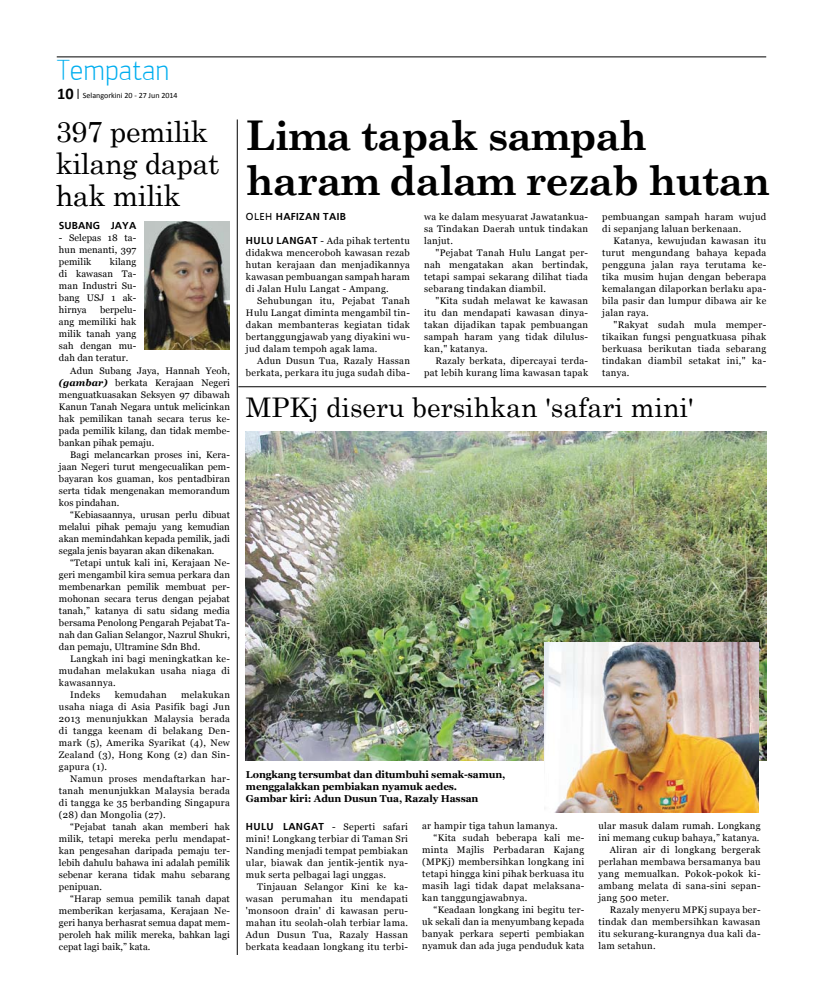
<style>
.page{position:relative;width:823px;height:1007px;background:#fff}
.page>*{position:absolute;margin:0;border:0;box-sizing:border-box;transform-origin:0 0}
.t1{font:700 41px/45px "Century Schoolbook";letter-spacing:-.03em;color:#000}
.t2{font:29px/32px "Century Schoolbook";letter-spacing:-.02em;color:#000}
.t3{font:28px "Engel Lightltd";color:#00aeef}
.t4{font:27px "Century Schoolbook";color:#000}
.t5{font:700 10px/12px "Georgia";letter-spacing:-.01em;color:#000}
.t6{font:700 10px "Frutiger Linotype";letter-spacing:.03em;color:#000}
.t7{font:700 10px "Frutiger Linotype";letter-spacing:.01em;color:#000}
.t8{font:9.5px/12px "Georgia";letter-spacing:.03em;color:#000;text-align:justify}
.t9{font:9.5px "Georgia";letter-spacing:.01em;color:#000}
.t10{font:9.5px "Georgia";color:#000}
.t11{font:8px "Calibri";color:#000}
.s1{font-weight:700;font-size:16.3px}
.s2{font-weight:700;font-style:italic}
.s3{font-weight:400}
.s4{font-family:"Frutiger Linotype";font-weight:700;font-size:10px}
</style>
<div class="page">
<hr style="left:57px;top:57px;width:708px;height:1px;background:#000">
<hr style="left:238px;top:386px;width:527px;height:1px;background:#000">
<img style="left:246px;top:431px;width:519px;height:329px">
<img style="left:544px;top:642px;width:213px;height:170px">
<img style="left:144px;top:222px;width:86px;height:127px">
<hr style="left:237px;top:119px;width:1px;height:835px;background:#000">
<h3 class="t3" style="left:57px;top:59px;width:114px">Tempatan</h3>
<p class="t11" style="left:57px;top:91px;width:122px"><span class="s1">10</span> Selangorkini 20 - 27 Jun 2014</p>
<h2 class="t2" style="left:56px;top:112px;width:165px">397 pemilik kilang dapat hak milik</h2>
<p class="t7" style="left:59px;top:220px;width:79px">SUBANG JAYA</p>
<p class="t8" style="left:59px;top:232px;width:79px">- Selepas 18 ta&shy;hun menanti, 397 pemilik</p>
<p class="t8" style="left:59px;top:256px;width:79px;text-indent:51px">kilang di kawasan Ta&shy;man Industri Su&shy;bang USJ 1 ak&shy;hirnya</p>
<p class="t9" style="left:100px;top:305px;width:38px">berpelu-</p>
<p class="t9" style="left:59px;top:317px;width:79px">ang memiliki hak</p>
<p class="t9" style="left:59px;top:329px;width:79px">milik tanah yang</p>
<p class="t9" style="left:59px;top:341px;width:79px">sah dengan mu-</p>
<p class="t9" style="left:59px;top:353px;width:71px">dah dan teratur.</p>
<p class="t9" style="left:70px;top:365px;width:161px">Adun Subang Jaya, Hannah Yeoh,</p>
<p class="t9" style="left:59px;top:377px;width:172px"><span class="s2">(gambar)</span> berkata Kerajaan Negeri</p>
<p class="t9" style="left:59px;top:389px;width:172px">menguatkuasakan Seksyen 97 dibawah</p>
<p class="t9" style="left:59px;top:401px;width:172px">Kanun Tanah Negara untuk melicinkan</p>
<p class="t9" style="left:59px;top:413px;width:172px">hak pemilikan tanah secara terus ke-</p>
<p class="t9" style="left:59px;top:425px;width:172px">pada pemilik kilang, dan tidak membe-</p>
<p class="t9" style="left:59px;top:437px;width:97px">bankan pihak pemaju.</p>
<p class="t9" style="left:70px;top:449px;width:161px">Bagi melancarkan proses ini, Kera-</p>
<p class="t9" style="left:59px;top:461px;width:172px">jaan Negeri turut mengecualikan pem-</p>
<p class="t9" style="left:59px;top:473px;width:172px">bayaran kos guaman, kos pentadbiran</p>
<p class="t9" style="left:59px;top:485px;width:172px">serta tidak mengenakan memorandum</p>
<p class="t9" style="left:59px;top:497px;width:62px">kos pindahan.</p>
<p class="t10" style="left:70px;top:509px;width:161px">“Kebiasaannya, urusan perlu dibuat</p>
<p class="t10" style="left:59px;top:521px;width:172px">melalui pihak pemaju yang kemudian</p>
<p class="t10" style="left:59px;top:533px;width:172px">akan memindahkan kepada pemilik, jadi</p>
<p class="t10" style="left:59px;top:545px;width:157px">segala jenis bayaran akan dikenakan.</p>
<p class="t9" style="left:70px;top:557px;width:161px">“Tetapi untuk kali ini, Kerajaan Ne-</p>
<p class="t9" style="left:59px;top:569px;width:172px">geri mengambil kira semua perkara dan</p>
<p class="t9" style="left:59px;top:581px;width:172px">membenarkan pemilik membuat per-</p>
<p class="t9" style="left:59px;top:593px;width:172px">mohonan secara terus dengan pejabat</p>
<p class="t9" style="left:59px;top:605px;width:172px">tanah,” katanya di satu sidang media</p>
<p class="t9" style="left:59px;top:617px;width:172px">bersama Penolong Pengarah Pejabat Ta-</p>
<p class="t9" style="left:59px;top:629px;width:172px">nah dan Galian Selangor, Nazrul Shukri,</p>
<p class="t9" style="left:59px;top:641px;width:143px">dan pemaju, Ultramine Sdn Bhd.</p>
<p class="t8" style="left:70px;top:652px;width:161px">Langkah ini bagi meningkatkan ke-</p>
<p class="t8" style="left:59px;top:664px;width:172px">mudahan melakukan usaha niaga di</p>
<p class="t8" style="left:59px;top:676px;width:58px">kawasannya.</p>
<p class="t8" style="left:70px;top:688px;width:31px">Indeks</p>
<p class="t8" style="left:115px;top:688px;width:53px">kemudahan</p>
<p class="t8" style="left:59px;top:688px;width:172px;text-indent:122px">melakukan usaha niaga di Asia Pasifik bagi Jun 2013 menunjukkan Malaysia berada di tangga keenam di belakang Den&shy;mark (5), Amerika Syarikat (4), New Zealand (3), Hong Kong (2) dan Sin&shy;gapura (1).</p>
<p class="t8" style="left:59px;top:772px;width:172px;text-indent:11px">Namun proses mendaftarkan har&shy;tanah menunjukkan Malaysia berada di tangga ke 35 berbanding Singapura (28) dan Mongolia (27).</p>
<p class="t8" style="left:59px;top:820px;width:172px;text-indent:11px">“Pejabat tanah akan memberi hak milik, tetapi mereka perlu mendapat&shy;kan pengesahan daripada pemaju ter&shy;lebih dahulu bahawa ini adalah pemilik sebenar kerana tidak mahu sebarang penipuan.</p>
<p class="t8" style="left:59px;top:892px;width:172px;text-indent:11px">“Harap semua pemilik tanah dapat memberikan kerjasama, Kerajaan Ne&shy;geri hanya berhasrat semua dapat mem&shy;peroleh hak milik mereka, bahkan lagi cepat lagi baik,” kata.</p>
<h1 class="t1" style="left:246px;top:111px;width:525px">Lima tapak sampah haram dalam rezab hutan</h1>
<p class="t6" style="left:246px;top:211px;width:101px"><span class="s3">Oleh</span> HAFIZAN TAIB</p>
<p class="t8" style="left:246px;top:235px;width:165px"><span class="s4">HULU LANGAT</span> - Ada pihak tertentu didakwa menceroboh kawasan rezab hutan kerajaan dan menjadikannya kawasan pembuangan sampah haram di Jalan Hulu Langat - Ampang.</p>
<p class="t8" style="left:246px;top:295px;width:165px;text-indent:11px">Sehubungan itu, Pejabat Tanah Hulu Langat diminta mengambil tin&shy;dakan membanteras kegiatan tidak bertanggungjawab yang diyakini wu&shy;jud dalam tempoh agak lama.</p>
<p class="t8" style="left:246px;top:355px;width:165px;text-align:right">Adun Dusun Tua, Razaly Hassan berkata, perkara itu juga sudah diba-</p>
<p class="t8" style="left:602px;top:210px;width:165px">pembuangan sampah haram wujud di sepanjang laluan berkenaan.</p>
<p class="t8" style="left:602px;top:234px;width:165px;text-indent:11px">Katanya, kewujudan kawasan itu turut mengundang bahaya kepada pengguna jalan raya terutama ke&shy;tika musim hujan dengan beberapa kemalangan dilaporkan berlaku apa&shy;bila pasir dan lumpur dibawa air ke jalan raya.</p>
<p class="t8" style="left:602px;top:318px;width:165px;text-indent:11px">"Rakyat sudah mula memper&shy;tikaikan fungsi penguatkuasa pihak berkuasa berikutan tiada sebarang tindakan diambil setakat ini," ka&shy;tanya.</p>
<h3 class="t4" style="left:246px;top:384px;width:449px">MPKj diseru bersihkan 'safari mini'</h3>
<p class="t8" style="left:424px;top:210px;width:165px">wa ke dalam mesyuarat Jawatankua&shy;sa Tindakan Daerah untuk tindakan lanjut.</p>
<p class="t8" style="left:424px;top:246px;width:165px;text-indent:11px">"Pejabat Tanah Hulu Langat per&shy;nah mengatakan akan bertindak, tetapi sampai sekarang dilihat tiada sebarang tindakan diambil.</p>
<p class="t8" style="left:424px;top:294px;width:165px;text-indent:11px">"Kita sudah melawat ke kawasan itu dan mendapati kawasan dinya&shy;takan dijadikan tapak pembuangan sampah haram yang tidak dilulus&shy;kan," katanya.</p>
<p class="t8" style="left:424px;top:354px;width:165px;text-align:right">Razaly berkata, dipercayai terda&shy;pat lebih kurang lima kawasan tapak</p>
<p class="t5" style="left:246px;top:768px;width:261px">Longkang tersumbat dan ditumbuhi semak-samun, menggalakkan pembiakan nyamuk aedes.<br>Gambar kiri: Adun Dusun Tua, Razaly Hassan</p>
<p class="t8" style="left:246px;top:820px;width:163px"><span class="s4">HULU LANGAT</span> - Seperti safari mini! Longkang terbiar di Taman Sri Nanding menjadi tempat pembiakan ular, biawak dan jentik-jentik nya&shy;muk serta pelbagai lagi unggas.</p>
<p class="t8" style="left:246px;top:880px;width:163px;text-indent:11px">Tinjauan Selangor Kini ke ka&shy;wasan perumahan itu mendapati 'monsoon drain' di kawasan peru&shy;mahan itu seolah-olah terbiar lama.<br>Adun Dusun Tua, Razaly Hassan berkata keadaan longkang itu terbi-</p>
<p class="t8" style="left:422px;top:819px;width:137px">ar hampir tiga tahun lamanya.</p>
<p class="t8" style="left:433px;top:831px;width:152px">“Kita sudah beberapa kali me-</p>
<p class="t8" style="left:422px;top:843px;width:163px">minta Majlis Perbadaran Kajang</p>
<p class="t8" style="left:422px;top:855px;width:163px">(MPKj) membersihkan longkang ini</p>
<p class="t8" style="left:422px;top:867px;width:163px">tetapi hingga kini pihak berkuasa itu</p>
<p class="t8" style="left:422px;top:879px;width:163px">masih lagi tidak dapat melaksana-</p>
<p class="t8" style="left:422px;top:891px;width:107px">kan tanggungjawabnya.</p>
<p class="t8" style="left:433px;top:903px;width:152px">“Keadaan longkang ini begitu ter-</p>
<p class="t8" style="left:422px;top:915px;width:163px">uk sekali dan ia menyumbang kepada</p>
<p class="t8" style="left:422px;top:927px;width:163px">banyak perkara seperti pembiakan</p>
<p class="t8" style="left:422px;top:939px;width:163px">nyamuk dan ada juga penduduk kata</p>
<p class="t8" style="left:598px;top:819px;width:163px">ular masuk dalam rumah. Longkang</p>
<p class="t8" style="left:598px;top:831px;width:162px">ini memang cukup bahaya,” katanya.</p>
<p class="t8" style="left:609px;top:843px;width:152px">Aliran air di longkang bergerak</p>
<p class="t8" style="left:598px;top:855px;width:163px">perlahan membawa bersamanya bau</p>
<p class="t8" style="left:598px;top:867px;width:163px">yang memualkan. Pokok-pokok ki-</p>
<p class="t8" style="left:598px;top:879px;width:163px">ambang melata di sana-sini sepan-</p>
<p class="t8" style="left:598px;top:891px;width:72px">jang 500 meter.</p>
<p class="t8" style="left:609px;top:903px;width:152px">Razaly menyeru MPKj supaya ber-</p>
<p class="t8" style="left:598px;top:915px;width:163px">tindak dan membersihkan kawasan</p>
<p class="t8" style="left:598px;top:927px;width:163px">itu sekurang-kurangnya dua kali da-</p>
<p class="t8" style="left:598px;top:939px;width:59px">lam setahun.</p>
</div>
